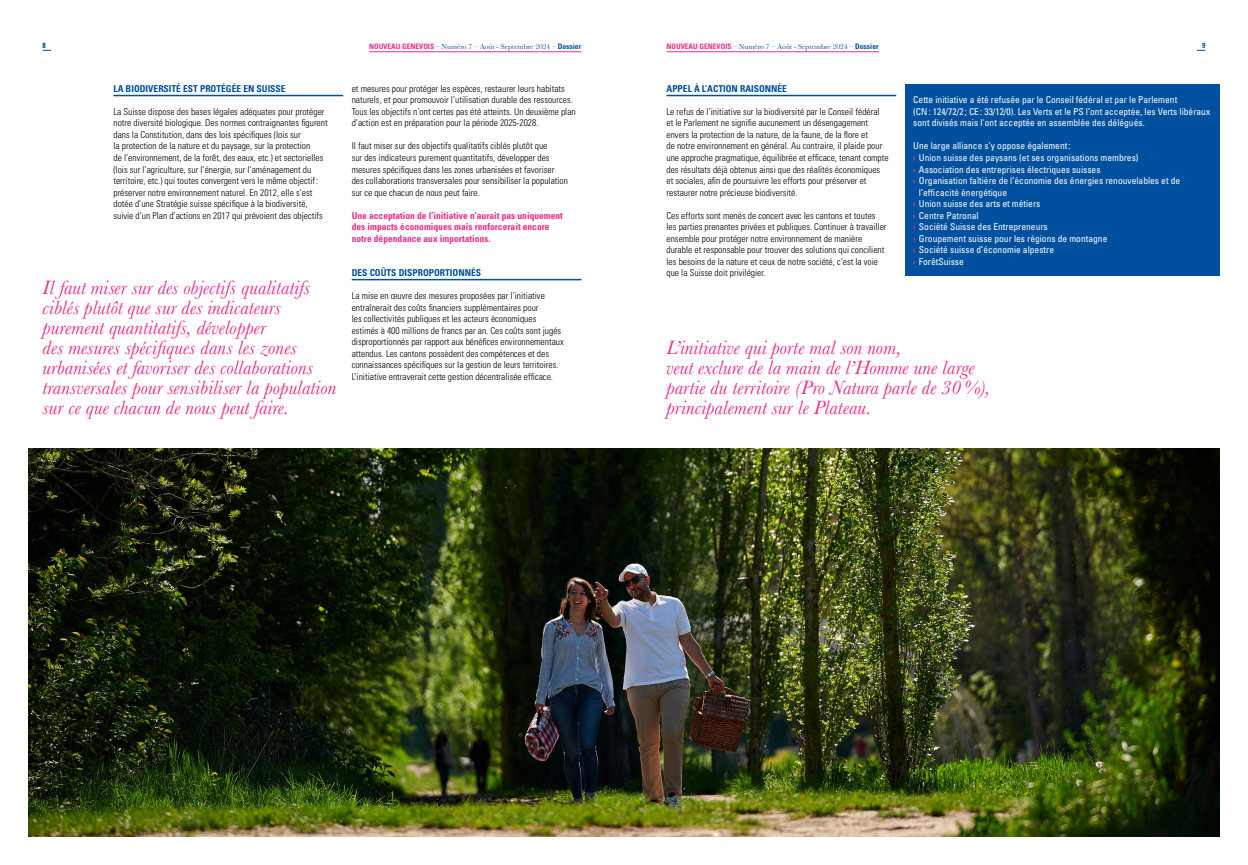
<style>
.page{position:relative;width:1248px;height:865px;background:#fff}
.page>*{position:absolute;margin:0;border:0;box-sizing:border-box;transform-origin:0 0}
.t1{font:italic 20px/20px "Baskerville";letter-spacing:.005em;color:#e82d89}
.t2{font:300 condensed 9.5px/11.5px "Univers LT Std";color:#000}
.t3{font:condensed 9.5px/11.5px "Univers LT Std";color:#fff}
.t4{font:700 condensed 9.5px/11.5px "Univers LT Std";color:#e82d89}
.t5{font:700 condensed 9.5px "Univers LT Std";color:#0050a0}
.t6{font:7.5px "Baskerville";color:#0050a0}
.t7{font:700 condensed 7.5px "Univers LT Std";color:#0050a0}
.s1{font-family:"Univers LT Std";font-weight:700;font-stretch:condensed;color:#e82d89}
.s2{font-family:"Univers LT Std";font-weight:700;font-stretch:condensed}
.s3{font-weight:700;color:#e82d89}
</style>
<div class="page">
<hr style="left:113px;top:95px;width:230px;height:1px;background:#0050a0">
<hr style="left:351px;top:279px;width:230px;height:1px;background:#0050a0">
<hr style="left:666px;top:95px;width:230px;height:1px;background:#0050a0">
<img style="left:28px;top:448px;width:1191px;height:388px">
<div style="left:904px;top:85px;width:315px;height:191px;background:#0050a0"></div>
<hr style="left:369px;top:51px;width:212px;height:1px;background:#e82d89">
<hr style="left:666px;top:51px;width:212px;height:1px;background:#e82d89">
<p class="t7" style="left:43px;top:41px;width:5px">8</p>
<p class="t6" style="left:369px;top:42px;width:213px"><span class="s1">NOUVEAU GENEVOIS</span> – Numéro 7 – Août - Septembre 2024 – <span class="s2">Dossier</span></p>
<p class="t6" style="left:666px;top:42px;width:213px"><span class="s1">NOUVEAU GENEVOIS</span> – Numéro 7 – Août - Septembre 2024 – <span class="s2">Dossier</span></p>
<p class="t7" style="left:1201px;top:41px;width:5px">9</p>
<p class="t5" style="left:113px;top:83px;width:174px">LA BIODIVERSITÉ EST PROTÉGÉE EN SUISSE</p>
<p class="t2" style="left:113px;top:106px;width:216px">La Suisse dispose des bases légales adéquates pour protéger notre diversité biologique. Des normes contraignantes figurent dans la Constitution, dans des lois spécifiques (lois sur<br>la protection de la nature et du paysage, sur la protection<br>de l’environnement, de la forêt, des eaux, etc.) et sectorielles (lois sur l’agriculture, sur l’énergie, sur l’aménagement du territoire, etc.) qui toutes convergent vers le même objectif: préserver notre environnement naturel. En 2012, elle s’est dotée d’une Stratégie suisse spécifique à la biodiversité, suivie d’un Plan d’actions en 2017 qui prévoient des objectifs</p>
<p class="t1" style="left:43px;top:277px;width:295px">Il faut miser sur des objectifs qualitatifs ciblés plutôt que sur des indicateurs purement quantitatifs, développer<br>des mesures spécifiques dans les zones urbanisées et favoriser des collaborations transversales pour sensibiliser la population sur ce que chacun de nous peut faire.</p>
<p class="t2" style="left:351px;top:83px;width:226px">et mesures pour protéger les espèces, restaurer leurs habitats naturels, et pour promouvoir l’utilisation durable des ressources.<br>Tous les objectifs n’ont certes pas été atteints. Un deuxième plan d’action est en préparation pour la période 2025-2028.</p>
<p class="t2" style="left:351px;top:140px;width:218px">Il faut miser sur des objectifs qualitatifs ciblés plutôt que<br>sur des indicateurs purement quantitatifs, développer des mesures spécifiques dans les zones urbanisées et favoriser des collaborations transversales pour sensibiliser la population sur ce que chacun de nous peut faire.</p>
<p class="t4" style="left:351px;top:209px;width:213px">Une acceptation de l’initiative n’aurait pas uniquement des impacts économiques mais renforcerait encore notre dépendance aux importations.</p>
<p class="t5" style="left:351px;top:267px;width:131px">DES COÛTS DISPROPORTIONNÉS</p>
<p class="t2" style="left:351px;top:290px;width:214px">La mise en œuvre des mesures proposées par l’initiative entraînerait des coûts financiers supplémentaires pour<br>les collectivités publiques et les acteurs économiques estimés à 400 millions de francs par an. Ces coûts sont jugés disproportionnés par rapport aux bénéfices environnementaux attendus. Les cantons possèdent des compétences et des connaissances spécifiques sur la gestion de leurs territoires.<br>L’initiative entraverait cette gestion décentralisée efficace.</p>
<p class="t5" style="left:666px;top:83px;width:122px">APPEL À L’ACTION RAISONNÉE</p>
<p class="t2" style="left:666px;top:106px;width:224px">Le refus de l’initiative sur la biodiversité par le Conseil fédéral et le Parlement ne signifie aucunement un désengagement envers la protection de la nature, de la faune, de la flore et<br>de notre environnement en général. Au contraire, il plaide pour une approche pragmatique, équilibrée et efficace, tenant compte des résultats déjà obtenus ainsi que des réalités économiques et sociales, afin de poursuivre les efforts pour préserver et restaurer notre précieuse biodiversité.</p>
<p class="t2" style="left:666px;top:209px;width:221px">Ces efforts sont menés de concert avec les cantons et toutes les parties prenantes privées et publiques. Continuer à travailler ensemble pour protéger notre environnement de manière durable et responsable pour trouver des solutions qui concilient les besoins de la nature et ceux de notre société, c’est la voie que la Suisse doit privilégier.</p>
<p class="t3" style="left:913px;top:94px;width:298px">Cette initiative a été refusée par le Conseil fédéral et par le Parlement<br>(CN: 124/72/2 ; CE: 33/12/0). Les Verts et le PS l’ont acceptée, les Verts libéraux sont divisés mais l'ont acceptée en assemblée des délégués.</p>
<p class="t3" style="left:913px;top:140px;width:159px">Une large alliance s’y oppose également:</p>
<p class="t3" style="left:913px;top:152px;width:227px"><span class="s3">›</span> Union suisse des paysans (et ses organisations membres)</p>
<p class="t3" style="left:913px;top:163px;width:189px"><span class="s3">›</span> Association des entreprises électriques suisses</p>
<p class="t3" style="left:913px;top:175px;width:268px"><span class="s3">›</span> Organisation faîtière de l’économie des énergies renouvelables et de</p>
<p class="t3" style="left:918px;top:186px;width:90px">l’efficacité énergétique</p>
<p class="t3" style="left:913px;top:198px;width:129px"><span class="s3">›</span> Union suisse des arts et métiers</p>
<p class="t3" style="left:913px;top:209px;width:67px"><span class="s3">›</span> Centre Patronal</p>
<p class="t3" style="left:913px;top:221px;width:136px"><span class="s3">›</span> Société Suisse des Entrepreneurs</p>
<p class="t3" style="left:913px;top:232px;width:196px"><span class="s3">›</span> Groupement suisse pour les régions de montagne</p>
<p class="t3" style="left:913px;top:244px;width:142px"><span class="s3">›</span> Société suisse d’économie alpestre</p>
<p class="t3" style="left:913px;top:255px;width:52px"><span class="s3">›</span> ForêtSuisse</p>
<h1 class="t1" style="left:666px;top:337px;width:325px">L’initiative qui porte mal son nom,<br>veut exclure de la main de l’Homme une large partie du territoire (Pro Natura parle de 30%), principalement sur le Plateau.</h1>
</div>
